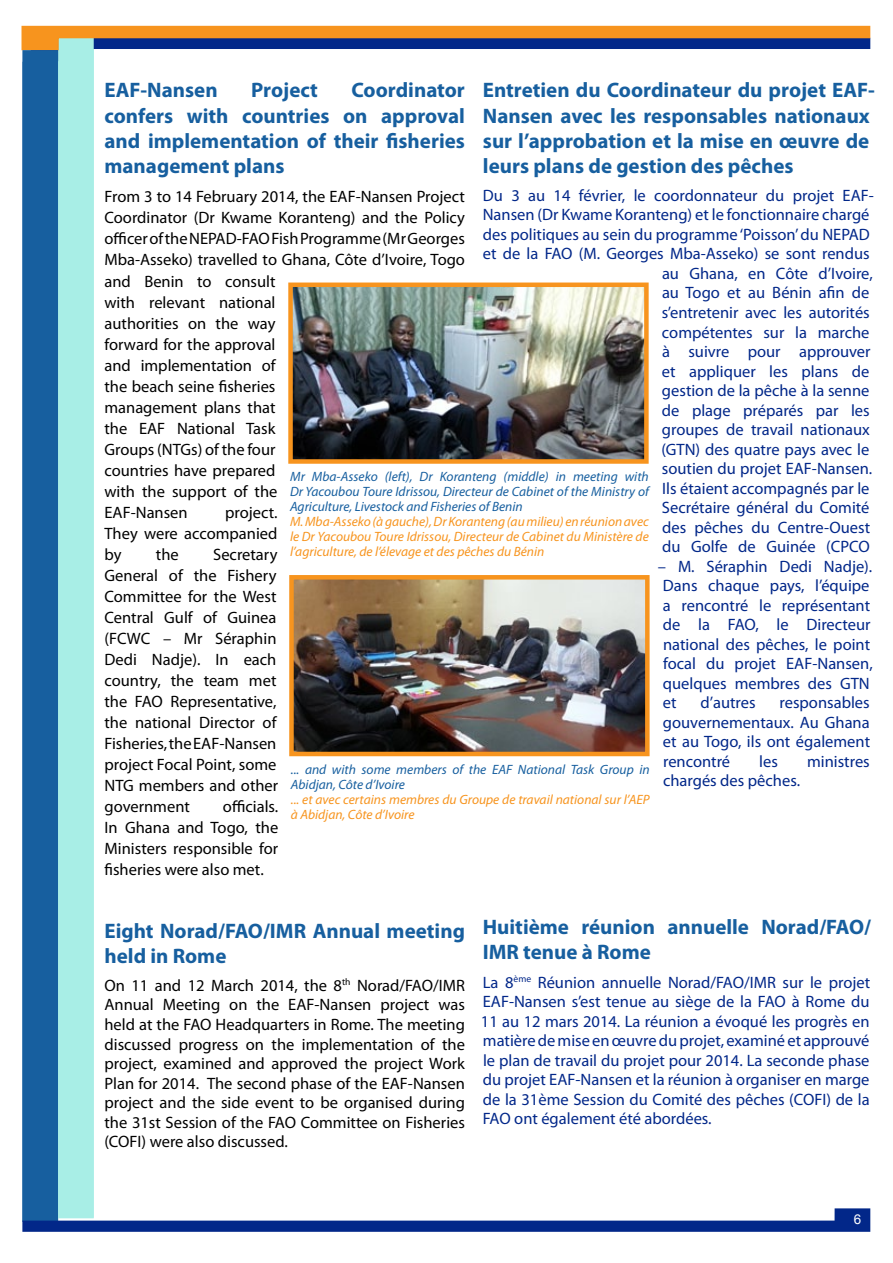
<style>
.page{position:relative;width:893px;height:1263px;background:#fff}
.page>*{position:absolute;margin:0;border:0;box-sizing:border-box;transform-origin:0 0}
.t1{font:700 21px/25.2px "Myriad Pro";color:#175f9f}
.t2{font:16.5px/19.5px "Myriad Pro";color:#022789;text-align:justify}
.t3{font:16.5px/21px "Myriad Pro";color:#000;text-align:justify}
.t4{font:italic 13.5px/15px "Myriad Pro";color:#f7941e;text-align:justify}
.t5{font:italic 13.5px/15px "Myriad Pro";color:#175f9f;text-align:justify}
.t6{font:13.5px "Arial";color:#fff}
</style>
<div class="page">
<div style="left:58px;top:34px;width:36px;height:1183px;background:#a8eee6"></div>
<svg style="left:21px;top:25px;width:850px;height:36px"></svg>
<div style="left:22px;top:50px;width:36px;height:1172px;background:#175f9f"></div>
<svg style="left:22px;top:1208px;width:848px;height:24px"></svg>
<img style="left:293px;top:287px;width:351px;height:172px">
<div style="left:288px;top:282px;width:361px;height:182px;border:4px solid #f7941e"></div>
<img style="left:294px;top:580px;width:351px;height:171px">
<div style="left:289px;top:575px;width:361px;height:181px;border:4px solid #f7941e"></div>
<p class="t1" style="left:104px;top:77px;width:362px;text-align:justify;text-indent:247px">Coordinator confers with countries on approval and implementation of their fisheries management plans</p>
<p class="t3" style="left:104px;top:186px;width:362px;text-align:left">From 3 to 14 February 2014, the EAF-Nansen Project<br>Coordinator (Dr Kwame Koranteng) and the Policy officer of the NEPAD-FAO Fish Programme (Mr Georges<br>Mba-Asseko) travelled to Ghana, Côte d’Ivoire, Togo and Benin to consult<br>with relevant national<br>authorities on the way<br>forward for the approval<br>and implementation of<br>the beach seine fisheries<br>management plans that<br>the EAF National Task<br>Groups (NTGs) of the four<br>countries have prepared<br>with the support of the<br>EAF-Nansen</p>
<p class="t1" style="left:483px;top:77px;width:394px">Entretien du Coordinateur du projet EAF-Nansen avec les responsables nationaux sur l’approbation et la mise en œuvre de leurs plans de gestion des pêches</p>
<p class="t2" style="left:483px;top:185px;width:393px;text-align:right">Du 3 au 14 février, le coordonnateur du projet EAF-<br>Nansen (Dr Kwame Koranteng) et le fonctionnaire chargé des politiques au sein du programme ‘Poisson’ du NEPAD et de la FAO (M. Georges Mba-Asseko) se sont rendus au Ghana, en Côte d’Ivoire,<br>au Togo et au Bénin afin de<br>s’entretenir avec les autorités<br>compétentes sur la marche<br>à suivre pour approuver<br>et appliquer les plans de<br>gestion de la pêche à la senne<br>de plage préparés par les<br>groupes de travail nationaux<br>(GTN) des quatre pays avec le<br>soutien du projet EAF-Nansen.<br>Ils étaient accompagnés par le<br>Secrétaire général du Comité<br>des pêches du Centre-Ouest<br>du Golfe de Guinée (CPCO</p>
<p class="t2" style="left:658px;top:556px;width:216px;text-align:left">– M. Séraphin Dedi Nadje).<br>Dans chaque pays, l’équipe a rencontré le représentant de la FAO, le Directeur national des pêches, le point focal du projet EAF-Nansen, quelques membres des GTN et</p>
<p class="t1" style="left:104px;top:77px;width:115px">EAF-Nansen</p>
<p class="t1" style="left:251px;top:77px;width:68px">Project</p>
<p class="t5" style="left:290px;top:469px;width:360px">Mr Mba-Asseko (left), Dr Koranteng (middle) in meeting with Dr Yacoubou Toure Idrissou, Directeur de Cabinet of the Ministry of Agriculture, Livestock and Fisheries of Benin</p>
<p class="t4" style="left:290px;top:514px;width:360px">M. Mba-Asseko (à gauche), Dr Koranteng (au milieu) en réunion avec le Dr Yacoubou Toure Idrissou, Directeur de Cabinet du Ministère de l’agriculture, de l’élevage et des pêches du Bénin</p>
<p class="t3" style="left:104px;top:501px;width:175px;text-indent:121px">project.<br>They were accompanied by</p>
<p class="t3" style="left:156px;top:543px;width:24px">the</p>
<p class="t3" style="left:104px;top:543px;width:175px;text-indent:109px">Secretary General of the Fishery Committee for the West Central Gulf of Guinea (FCWC – Mr Séraphin Dedi Nadje). In each country, the team met the FAO Representative, the national Director of Fisheries, the EAF-Nansen project Focal Point, some NTG members and other government</p>
<p class="t2" style="left:663px;top:692px;width:209px;text-indent:117px">responsables gouvernementaux. Au Ghana et au Togo, ils ont également rencontré</p>
<p class="t2" style="left:701px;top:692px;width:57px">d’autres</p>
<p class="t2" style="left:759px;top:751px;width:20px">les</p>
<p class="t2" style="left:807px;top:751px;width:64px">ministres</p>
<p class="t2" style="left:663px;top:770px;width:139px">chargés des pêches.</p>
<p class="t5" style="left:291px;top:761px;width:360px">... and with some members of the EAF National Task Group in<br>Abidjan, Côte d’Ivoire</p>
<p class="t4" style="left:291px;top:791px;width:360px">... et avec certains membres du Groupe de travail national sur l’AEP à Abidjan, Côte d’Ivoire</p>
<p class="t3" style="left:104px;top:795px;width:175px;text-indent:118px">officials.<br>In Ghana and Togo, the Ministers responsible for fisheries were also met.</p>
<p class="t1" style="left:104px;top:917px;width:362px">Eight Norad/FAO/IMR Annual meeting held in Rome</p>
<p class="t3" style="left:104px;top:975px;width:362px;line-height:19.5px">On 11 and 12 March 2014, the 8<sup>th</sup> Norad/FAO/IMR Annual Meeting on the EAF-Nansen project was held at the FAO Headquarters in Rome. The meeting discussed progress on the implementation of the project, examined and approved the project Work Plan for 2014. The second phase of the EAF-Nansen project and the side event to be organised during the 31st Session of the FAO Committee on Fisheries (COFI) were also discussed.</p>
<p class="t1" style="left:483px;top:914px;width:390px">Huitième réunion annuelle Norad/FAO/<br>IMR tenue à Rome</p>
<p class="t2" style="left:481px;top:972px;width:391px">La 8<sup>ème</sup> Réunion annuelle Norad/FAO/IMR sur le projet EAF-Nansen s’est tenue au siège de la FAO à Rome du 11 au 12 mars 2014. La réunion a évoqué les progrès en matière de mise en œuvre du projet, examiné et approuvé le plan de travail du projet pour 2014. La seconde phase du projet EAF-Nansen et la réunion à organiser en marge de la 31ème Session du Comité des pêches (COFI) de la FAO ont également été abordées.</p>
<p class="t6" style="left:840px;top:1210px;width:23px">6 6</p>
</div>
